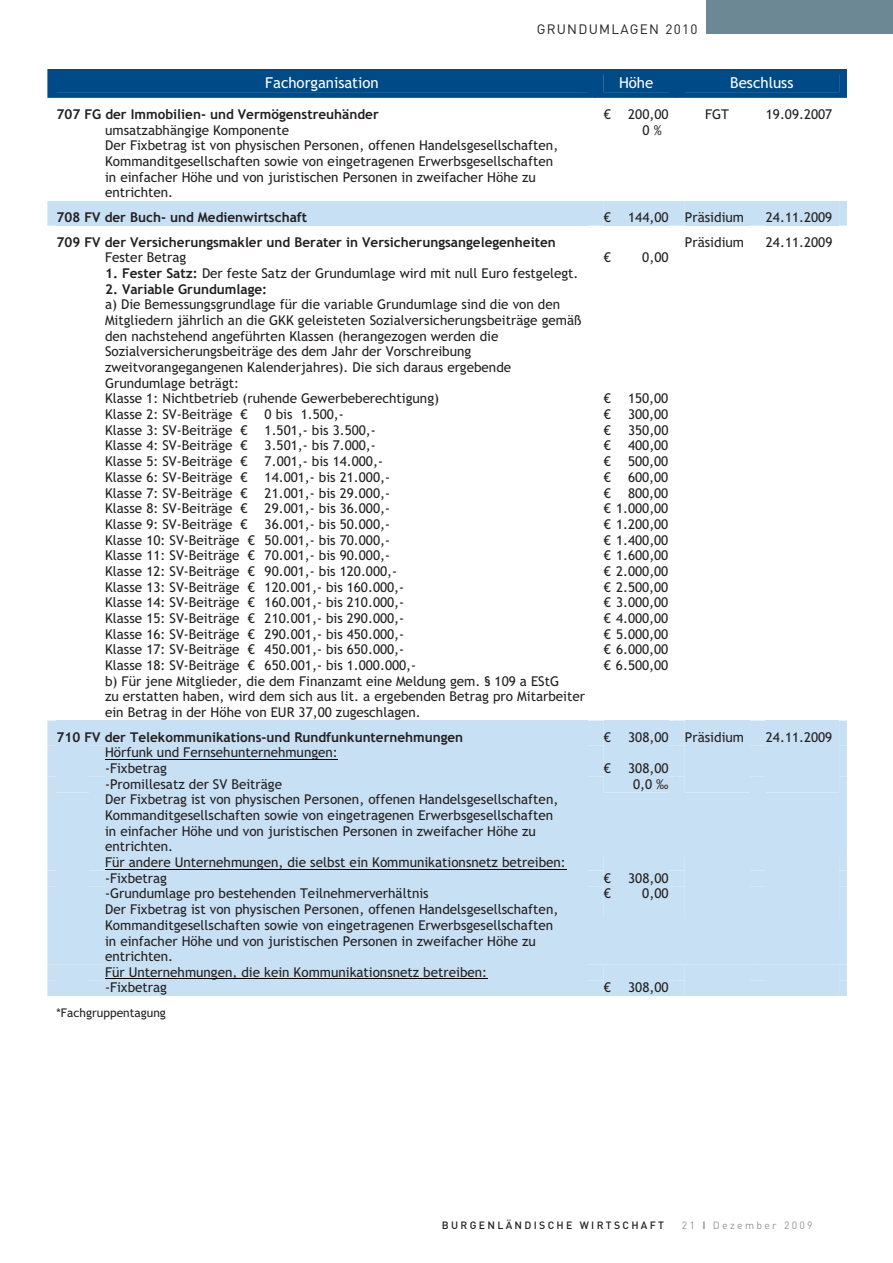
<style>
.page{position:relative;width:893px;height:1263px;background:#fff}
.page>*{position:absolute;margin:0;border:0;box-sizing:border-box;transform-origin:0 0}
.t1{font:15px "Trebuchet MS+T42+ELUJRB";color:#fff}
.t2{font:13.5px/15.8px "Trebuchet MS+T42+ELUJRB";color:#231f20}
.t3{font:13.5px "Trebuchet MS Bold+T42+KTGJIP";color:#231f20}
.t4{font:13.5px "DIN";letter-spacing:.095em;color:#231f20}
.t5{font:12px "Trebuchet MS+T42+ELUJRB";color:#231f20}
.t6{font:500 10.5px "DIN";letter-spacing:.22em;color:#231f20}
.t7{font:10.5px "DIN";letter-spacing:.215em;color:#939598}
.s1{font-family:"Trebuchet MS Bold+T42+KTGJIP"}
.s2{font-weight:700}
.s3{font-size:15px;color:#fff}
</style>
<div class="page">
<div style="left:706px;top:0;width:187px;height:34px;background:#6c8895"></div>
<svg style="left:47px;top:69px;width:800px;height:29px;background:#024c88"></svg>
<div style="left:685px;top:75px;width:154px;height:17px;background:#004b87"></div>
<div style="left:47px;top:201px;width:800px;height:25px;background:#c7e0f3"></div>
<div style="left:766px;top:201px;width:73px;height:25px;background:#c7e0f3"></div>
<div style="left:47px;top:720px;width:800px;height:276px;background:#c7e0f3"></div>
<div style="left:766px;top:980px;width:73px;height:16px;background:#c7e0f3"></div>
<p class="t4" style="left:537px;top:21px;width:162px">GRUNDUMLAGEN 2010</p>
<p class="t1" style="left:265px;top:74px;width:115px">Fachorganisation</p>
<p class="t1" style="left:619px;top:74px;width:36px">Höhe</p>
<p class="t1" style="left:730px;top:74px;width:65px">Beschluss</p>
<p class="t3" style="left:57px;top:106px;width:324px">707 FG der Immobilien- und Vermögenstreuhänder</p>
<p class="t2" style="left:604px;top:106px;width:9px">€</p>
<p class="t2" style="left:628px;top:106px;width:42px">200,00</p>
<p class="t2" style="left:705px;top:106px;width:26px">FGT</p>
<p class="t2" style="left:766px;top:106px;width:68px">19.09.2007</p>
<p class="t2" style="left:105px;top:122px;width:455px">umsatzabhängige Komponente<br>Der Fixbetrag ist von physischen Personen, offenen Handelsgesellschaften, Kommanditgesellschaften sowie von eingetragenen Erwerbsgesellschaften in einfacher Höhe und von juristischen Personen in zweifacher Höhe zu entrichten.</p>
<p class="t2" style="left:643px;top:122px;width:21px">0 %</p>
<p class="t3" style="left:57px;top:209px;width:252px">708 FV der Buch- und Medienwirtschaft</p>
<p class="t2" style="left:604px;top:209px;width:9px">€</p>
<p class="t2" style="left:628px;top:209px;width:117px">144,00 Präsidium</p>
<p class="t2" style="left:766px;top:209px;width:68px">24.11.2009</p>
<p class="t3" style="left:57px;top:233px;width:501px">709 FV der Versicherungsmakler und Berater in Versicherungsangelegenheiten</p>
<p class="t2" style="left:685px;top:234px;width:61px">Präsidium</p>
<p class="t2" style="left:766px;top:234px;width:68px">24.11.2009</p>
<p class="t2" style="left:105px;top:250px;width:83px">Fester Betrag</p>
<p class="t2" style="left:105px;top:265px;width:475px"><span class="s1">1. Fester Satz:</span> Der feste Satz der Grundumlage wird mit null Euro festgelegt.</p>
<p class="t2" style="left:604px;top:250px;width:9px">€</p>
<p class="t2" style="left:642px;top:250px;width:28px">0,00</p>
<p class="t3" style="left:105px;top:280px;width:164px">2. Variable Grundumlage:</p>
<p class="t2" style="left:105px;top:297px;width:478px">a) Die Bemessungsgrundlage für die variable Grundumlage sind die von den Mitgliedern jährlich an die GKK geleisteten Sozialversicherungsbeiträge gemäß den nachstehend angeführten Klassen (herangezogen werden die Sozialversicherungsbeiträge des dem Jahr der Vorschreibung zweitvorangegangenen Kalenderjahres). Die sich daraus ergebende Grundumlage beträgt:<br>Klasse 1: Nichtbetrieb (ruhende Gewerbeberechtigung)</p>
<p class="t2" style="left:604px;top:391px;width:9px">€</p>
<p class="t2" style="left:628px;top:391px;width:42px">150,00</p>
<p class="t2" style="left:105px;top:407px;width:144px">Klasse 2: SV-Beiträge €</p>
<p class="t2" style="left:265px;top:407px;width:81px">0 bis 1.500,-</p>
<p class="t2" style="left:604px;top:407px;width:9px">€</p>
<p class="t2" style="left:628px;top:407px;width:42px">300,00</p>
<p class="t2" style="left:105px;top:422px;width:144px">Klasse 3: SV-Beiträge €</p>
<p class="t2" style="left:265px;top:422px;width:113px">1.501,- bis 3.500,-</p>
<p class="t2" style="left:604px;top:422px;width:9px">€</p>
<p class="t2" style="left:628px;top:422px;width:42px">350,00</p>
<p class="t2" style="left:105px;top:438px;width:144px">Klasse 4: SV-Beiträge €</p>
<p class="t2" style="left:265px;top:438px;width:113px">3.501,- bis 7.000,-</p>
<p class="t2" style="left:604px;top:438px;width:9px">€</p>
<p class="t2" style="left:628px;top:438px;width:42px">400,00</p>
<p class="t2" style="left:105px;top:454px;width:144px">Klasse 5: SV-Beiträge €</p>
<p class="t2" style="left:265px;top:454px;width:120px">7.001,- bis 14.000,-</p>
<p class="t2" style="left:604px;top:454px;width:9px">€</p>
<p class="t2" style="left:628px;top:454px;width:42px">500,00</p>
<p class="t2" style="left:105px;top:469px;width:144px">Klasse 6: SV-Beiträge €</p>
<p class="t2" style="left:265px;top:469px;width:127px">14.001,- bis 21.000,-</p>
<p class="t2" style="left:604px;top:469px;width:9px">€</p>
<p class="t2" style="left:628px;top:469px;width:42px">600,00</p>
<p class="t2" style="left:105px;top:485px;width:144px">Klasse 7: SV-Beiträge €</p>
<p class="t2" style="left:265px;top:485px;width:127px">21.001,- bis 29.000,-</p>
<p class="t2" style="left:604px;top:485px;width:9px">€</p>
<p class="t2" style="left:628px;top:485px;width:42px">800,00</p>
<p class="t2" style="left:105px;top:501px;width:144px">Klasse 8: SV-Beiträge €</p>
<p class="t2" style="left:265px;top:501px;width:127px">29.001,- bis 36.000,-</p>
<p class="t2" style="left:604px;top:501px;width:66px">€ 1.000,00</p>
<p class="t2" style="left:105px;top:516px;width:144px">Klasse 9: SV-Beiträge €</p>
<p class="t2" style="left:265px;top:516px;width:127px">36.001,- bis 50.000,-</p>
<p class="t2" style="left:604px;top:516px;width:66px">€ 1.200,00</p>
<p class="t2" style="left:105px;top:532px;width:286px">Klasse 10: SV-Beiträge € 50.001,- bis 70.000,-</p>
<p class="t2" style="left:604px;top:532px;width:66px">€ 1.400,00</p>
<p class="t2" style="left:105px;top:548px;width:286px">Klasse 11: SV-Beiträge € 70.001,- bis 90.000,-</p>
<p class="t2" style="left:604px;top:548px;width:66px">€ 1.600,00</p>
<p class="t2" style="left:105px;top:563px;width:294px">Klasse 12: SV-Beiträge € 90.001,- bis 120.000,-</p>
<p class="t2" style="left:604px;top:563px;width:66px">€ 2.000,00</p>
<p class="t2" style="left:105px;top:579px;width:301px">Klasse 13: SV-Beiträge € 120.001,- bis 160.000,-</p>
<p class="t2" style="left:604px;top:579px;width:66px">€ 2.500,00</p>
<p class="t2" style="left:105px;top:595px;width:301px">Klasse 14: SV-Beiträge € 160.001,- bis 210.000,-</p>
<p class="t2" style="left:604px;top:595px;width:66px">€ 3.000,00</p>
<p class="t2" style="left:105px;top:610px;width:301px">Klasse 15: SV-Beiträge € 210.001,- bis 290.000,-</p>
<p class="t2" style="left:604px;top:610px;width:66px">€ 4.000,00</p>
<p class="t2" style="left:105px;top:626px;width:301px">Klasse 16: SV-Beiträge € 290.001,- bis 450.000,-</p>
<p class="t2" style="left:604px;top:626px;width:66px">€ 5.000,00</p>
<p class="t2" style="left:105px;top:642px;width:301px">Klasse 17: SV-Beiträge € 450.001,- bis 650.000,-</p>
<p class="t2" style="left:604px;top:642px;width:66px">€ 6.000,00</p>
<p class="t2" style="left:105px;top:657px;width:313px">Klasse 18: SV-Beiträge € 650.001,- bis 1.000.000,-</p>
<p class="t2" style="left:604px;top:657px;width:66px">€ 6.500,00</p>
<p class="t2" style="left:105px;top:673px;width:481px">b) Für jene Mitglieder, die dem Finanzamt eine Meldung gem. § 109 a EStG<br>zu erstatten haben, wird dem sich aus lit. a ergebenden Betrag pro Mitarbeiter ein Betrag in der Höhe von EUR 37,00 zugeschlagen.</p>
<p class="t3" style="left:57px;top:728px;width:408px">710 FV der Telekommunikations-und Rundfunkunternehmungen</p>
<p class="t2" style="left:604px;top:729px;width:9px">€</p>
<p class="t2" style="left:628px;top:729px;width:117px">308,00 Präsidium</p>
<p class="t2" style="left:766px;top:729px;width:68px">24.11.2009</p>
<p class="t2" style="left:105px;top:745px;width:234px">Hörfunk und Fernsehunternehmungen: -Fixbetrag</p>
<p class="t2" style="left:604px;top:760px;width:9px">€</p>
<p class="t2" style="left:628px;top:760px;width:42px">308,00</p>
<p class="t2" style="left:105px;top:776px;width:455px">-Promillesatz der SV Beiträge<br>Der Fixbetrag ist von physischen Personen, offenen Handelsgesellschaften, Kommanditgesellschaften sowie von eingetragenen Erwerbsgesellschaften in einfacher Höhe und von juristischen Personen in zweifacher Höhe zu entrichten.</p>
<p class="t2" style="left:633px;top:776px;width:37px">0,0 ‰</p>
<p class="t2" style="left:105px;top:855px;width:462px">Für andere Unternehmungen, die selbst ein Kommunikationsnetz betreiben: -Fixbetrag</p>
<p class="t2" style="left:604px;top:870px;width:9px">€</p>
<p class="t2" style="left:628px;top:870px;width:42px">308,00</p>
<p class="t2" style="left:105px;top:886px;width:325px">-Grundumlage pro bestehenden Teilnehmerverhältnis</p>
<p class="t2" style="left:604px;top:886px;width:9px">€</p>
<p class="t2" style="left:642px;top:886px;width:28px">0,00</p>
<p class="t2" style="left:105px;top:901px;width:455px">Der Fixbetrag ist von physischen Personen, offenen Handelsgesellschaften, Kommanditgesellschaften sowie von eingetragenen Erwerbsgesellschaften in einfacher Höhe und von juristischen Personen in zweifacher Höhe zu entrichten.<br>Für Unternehmungen, die kein Kommunikationsnetz betreiben:<br>-Fixbetrag</p>
<p class="t2" style="left:604px;top:980px;width:9px">€</p>
<p class="t2" style="left:628px;top:980px;width:42px">308,00</p>
<p class="t5" style="left:57px;top:1006px;width:111px">*Fachgruppentagung</p>
<p class="t6" style="left:442px;top:1219px;width:224px">BURGENLÄNDISCHE WIRTSCHAFT</p>
<p class="t7" style="left:682px;top:1219px;width:162px">21 <span class="s2">I</span> Dezember 2009 <span class="s3">15</span></p>
</div>
